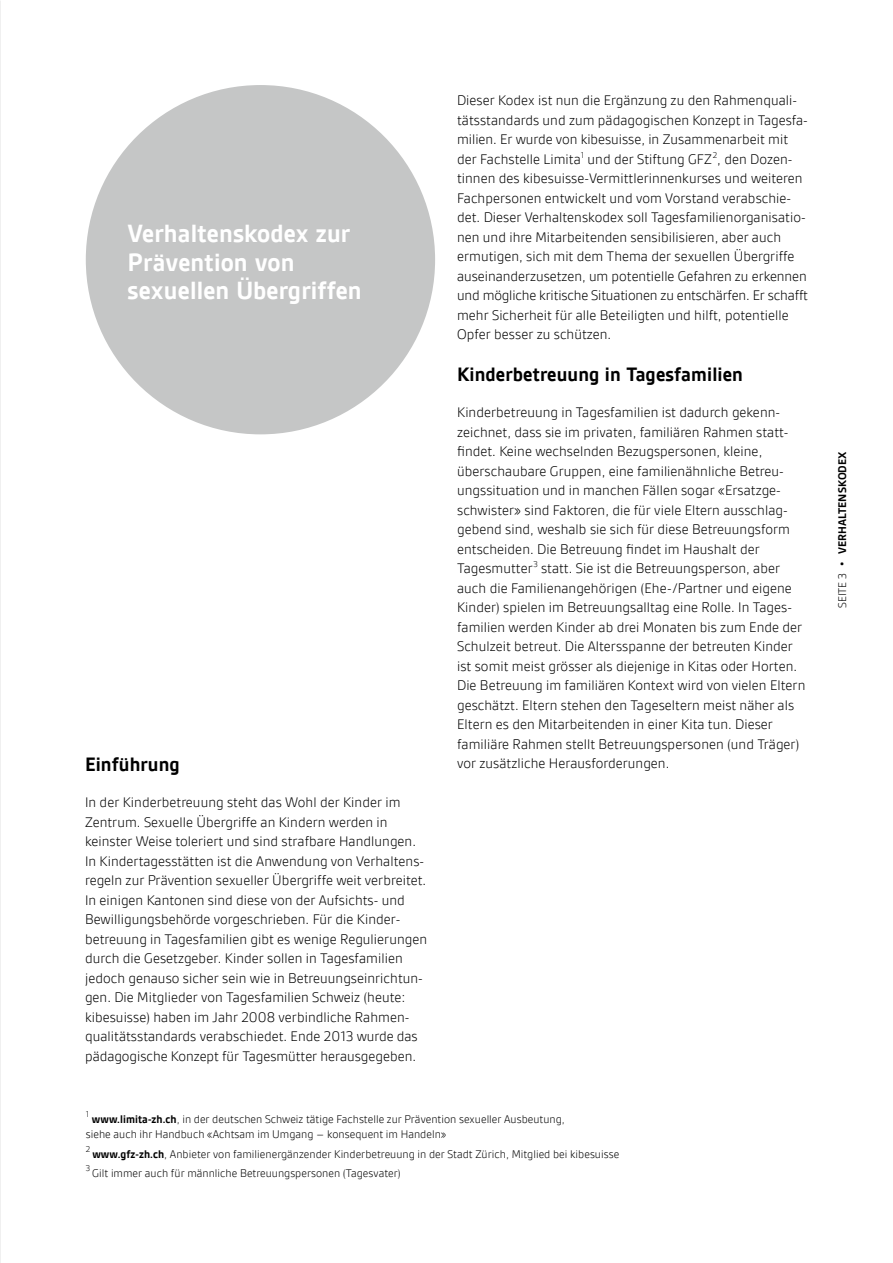
<style>
.page{position:relative;width:893px;height:1263px;background:#fff}
.page>*{position:absolute;margin:0;border:0;box-sizing:border-box;transform-origin:0 0}
.t1{font:700 27px/28.5px "Gesta";letter-spacing:.005em;color:#fff}
.t2{font:700 21px "Gesta";letter-spacing:.005em;color:#000}
.t3{font:300 15px/19.5px "Gesta";letter-spacing:.005em;color:#000}
.t4{font:300 12px/15px "Gesta";letter-spacing:.005em;color:#000}
.t5{font:700 12px "Gesta";color:#000}
.t6{font:300 9px "Gesta";color:#000}
.s1{font-weight:700}
</style>
<div class="page">
<div style="left:86px;top:85px;width:349px;height:349px;background:#c5c6c6;border-radius:50%"></div>
<h1 class="t1" style="left:128px;top:220px;width:236px">Verhaltenskodex zur<br>Prävention von sexuellen Übergriffen</h1>
<h2 class="t2" style="left:85px;top:753px;width:96px">Einführung</h2>
<p class="t3" style="left:85px;top:793px;width:343px">In der Kinderbetreuung steht das Wohl der Kinder im Zentrum. Sexuelle Übergriffe an Kindern werden in keinster Weise toleriert und sind strafbare Handlungen.<br>In Kindertagesstätten ist die Anwendung von Verhaltens&shy;regeln zur Prävention sexueller Übergriffe weit verbreitet.<br>In einigen Kantonen sind diese von der Aufsichts- und Bewilligungsbehörde vorgeschrieben. Für die Kinder&shy;betreuung in Tagesfamilien gibt es wenige Regulierungen durch die Gesetzgeber. Kinder sollen in Tagesfamilien jedoch genauso sicher sein wie in Betreuungseinrichtun&shy;gen. Die Mitglieder von Tagesfamilien Schweiz (heute: kibesuisse) haben im Jahr 2008 verbindliche Rahmen&shy;qualitätsstandards verabschiedet. Ende 2013 wurde das pädagogische Konzept für Tagesmütter herausgegeben.</p>
<p class="t3" style="left:457px;top:91px;width:352px">Dieser Kodex ist nun die Ergänzung zu den Rahmenquali&shy;tätsstandards und zum pädagogischen Konzept in Tagesfa&shy;milien. Er wurde von kibesuisse, in Zusammenarbeit mit der Fachstelle Limita<sup>1</sup> und der Stiftung GFZ<sup>2</sup>, den Dozen&shy;tinnen des kibesuisse-Vermittlerinnenkurses und weiteren Fachpersonen entwickelt und vom Vorstand verabschie&shy;det. Dieser Verhaltenskodex soll Tagesfamilienorganisatio&shy;nen und ihre Mitarbeitenden sensibilisieren, aber auch ermutigen, sich mit dem Thema der sexuellen Übergriffe auseinanderzusetzen, um potentielle Gefahren zu erkennen und mögliche kritische Situationen zu entschärfen. Er schafft mehr Sicherheit für alle Beteiligten und hilft, potentielle Opfer besser zu schützen.</p>
<h2 class="t2" style="left:457px;top:363px;width:287px">Kinderbetreuung in Tagesfamilien</h2>
<p class="t3" style="left:457px;top:403px;width:350px">Kinderbetreuung in Tagesfamilien ist dadurch gekenn&shy;zeichnet, dass sie im privaten, familiären Rahmen statt&shy;findet. Keine wechselnden Bezugspersonen, kleine, überschaubare Gruppen, eine familienähnliche Betreu&shy;ungssituation und in manchen Fällen sogar «Ersatzge&shy;schwister» sind Faktoren, die für viele Eltern ausschlag&shy;gebend sind, weshalb sie sich für diese Betreuungsform entscheiden. Die Betreuung findet im Haushalt der Tagesmutter<sup>3</sup> statt. Sie ist die Betreuungsperson, aber auch die Familienangehörigen (Ehe-/Partner und eigene Kinder) spielen im Betreuungsalltag eine Rolle. In Tages&shy;familien werden Kinder ab drei Monaten bis zum Ende der Schulzeit betreut. Die Altersspanne der betreuten Kinder ist somit meist grösser als diejenige in Kitas oder Horten.<br>Die Betreuung im familiären Kontext wird von vielen Eltern geschätzt. Eltern stehen den Tageseltern meist näher als Eltern es den Mitarbeitenden in einer Kita tun. Dieser familiäre Rahmen stellt Betreuungspersonen (und Träger) vor zusätzliche Herausforderungen.</p>
<p class="t6" style="left:86px;top:1110px;width:5px">1</p>
<p class="t4" style="left:86px;top:1112px;width:480px;text-indent:6px"><span class="s1">www.limita-zh.ch</span>, in der deutschen Schweiz tätige Fachstelle zur Prävention sexueller Ausbeutung, siehe auch ihr Handbuch «Achtsam im Umgang – konsequent im Handeln»</p>
<p class="t6" style="left:86px;top:1144px;width:6px">2</p>
<p class="t4" style="left:92px;top:1147px;width:528px"><span class="s1">www.gfz-zh.ch</span>, Anbieter von familienergänzender Kinderbetreuung in der Stadt Zürich, Mitglied bei kibesuisse</p>
<p class="t6" style="left:86px;top:1164px;width:6px">3</p>
<p class="t4" style="left:92px;top:1166px;width:310px">Gilt immer auch für männliche Betreuungspersonen (Tagesvater)</p>
<p class="t5" style="left:836px;top:554px;width:104px;rotate:-90deg">VERHALTENSKODEX</p>
<p class="t5" style="left:836px;top:566px;width:6px;rotate:-90deg">•</p>
<p class="t4" style="left:835px;top:608px;width:36px;rotate:-90deg">SEITE 3</p>
</div>
